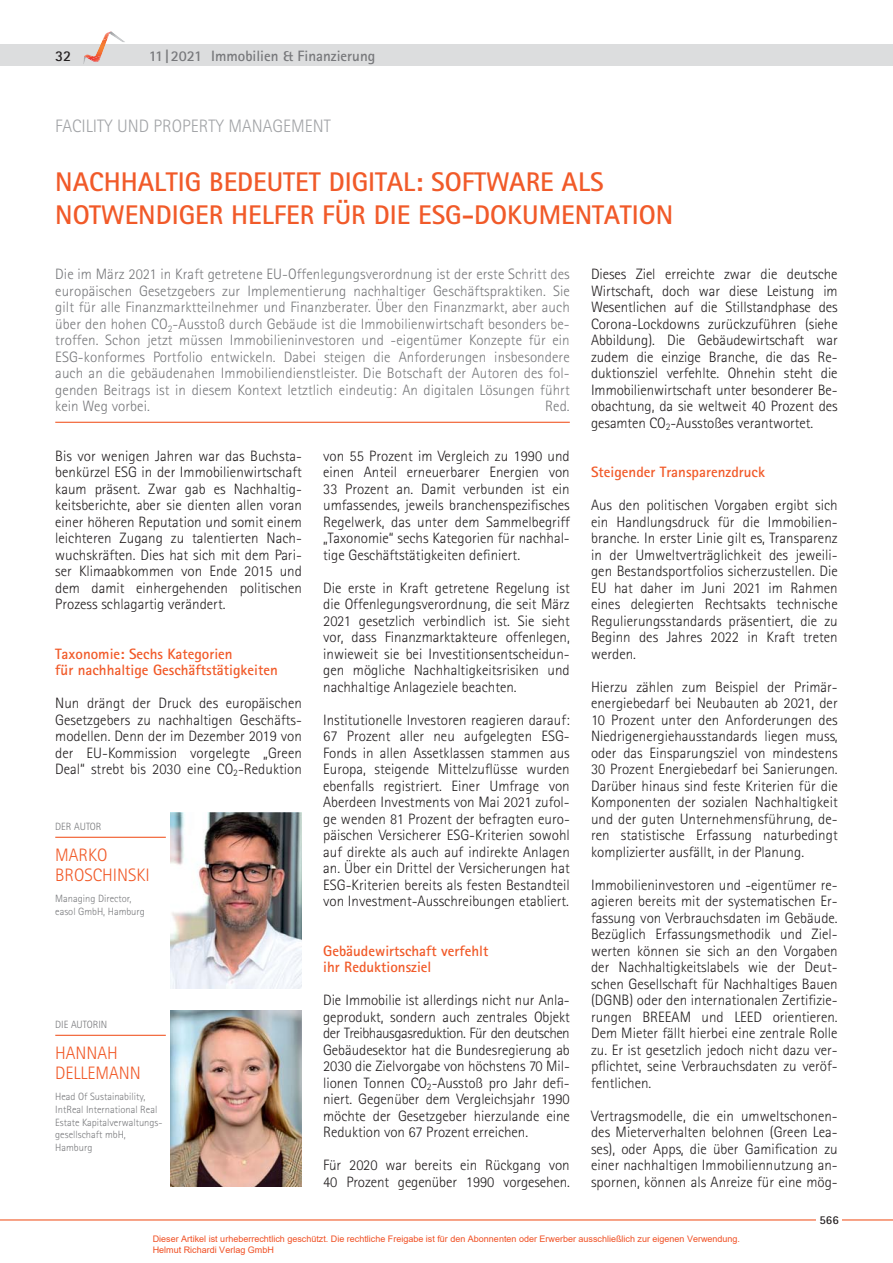
<style>
.page{position:relative;width:893px;height:1263px;background:#fff}
.page>*{position:absolute;margin:0;border:0;box-sizing:border-box;transform-origin:0 0}
.t1{font:700 27px/33px "Rotis Sans Serif";color:#f15a29}
.t2{font:300 18px/20.2px "Rotis Sans Serif";color:#f15a29}
.t3{font:300 18px "Rotis Sans Serif";color:#a2a4a7}
.t4{font:300 15px/16.5px "Rotis Sans Serif";color:#231f20;text-align:justify}
.t5{font:300 15px/16.5px "Rotis Sans Serif";letter-spacing:.005em;color:#77787b;text-align:justify}
.t6{font:700 15px/16.5px "Rotis Sans Serif";color:#f15a29}
.t7{font:700 15px "Rotis Sans Serif";color:#77787b}
.t8{font:700 15px "Rotis Sans Serif";color:#231f20}
.t9{font:700 12px "Rotis Sans Serif";color:#231f20}
.t10{font:300 10.5px/12.6px "Rotis Sans Serif";color:#77787b}
.t11{font:9px/10.8px "Arial";color:#f04f23}
</style>
<div class="page">
<hr style="left:0;top:1219px;width:893px;height:1px;background:#f15a29">
<div style="left:0;top:45px;width:893px;height:21px;background:#dcddde"></div>
<img style="left:113px;top:33px;width:12px;height:9px">
<svg style="left:83px;top:31px;width:30px;height:33px"></svg>
<div style="left:816px;top:1214px;width:26px;height:13px;background:#fff"></div>
<img style="left:170px;top:1010px;width:132px;height:177px">
<img style="left:170px;top:812px;width:132px;height:177px">
<hr style="left:55px;top:1035px;width:111px;height:1px;background:#f15a29">
<hr style="left:55px;top:837px;width:111px;height:1px;background:#f15a29">
<hr style="left:55px;top:422px;width:515px;height:1px;background:#f15a29">
<p class="t8" style="left:55px;top:50px;width:18px">32</p>
<p class="t7" style="left:149px;top:50px;width:228px">11 | 2021 Immobilien &amp; Finanzierung</p>
<p class="t3" style="left:55px;top:119px;width:277px">FACILITY UND PROPERTY MANAGEMENT</p>
<h1 class="t1" style="left:55px;top:168px;width:619px">NACHHALTIG BEDEUTET DIGITAL: SOFTWARE ALS<br>NOTWENDIGER HELFER FÜR DIE ESG-DOKUMENTATION</h1>
<p class="t5" style="left:55px;top:267px;width:516px">Die im März 2021 in Kraft getretene EU-Offenlegungsverordnung ist der erste Schritt des europäischen Gesetzgebers zur Implementierung nachhaltiger Geschäftspraktiken. Sie gilt für alle Finanzmarktteilnehmer und Finanzberater. Über den Finanzmarkt, aber auch über den hohen CO<sub>2</sub>-Ausstoß durch Gebäude ist die Immobilienwirtschaft besonders be&shy;troffen. Schon jetzt müssen Immobilieninvestoren und -eigentümer Konzepte für ein ESG-konformes Portfolio entwickeln. Dabei steigen die Anforderungen insbesondere auch an die gebäudenahen Immobiliendienstleister. Die Botschaft der Autoren des fol&shy;genden Beitrags ist in diesem Kontext letztlich eindeutig: An digitalen Lösungen führt kein Weg vorbei.</p>
<p class="t5" style="left:545px;top:399px;width:26px">Red.</p>
<p class="t4" style="left:55px;top:449px;width:248px">Bis vor wenigen Jahren war das Buchsta&shy;benkürzel ESG in der Immobilienwirtschaft kaum präsent. Zwar gab es Nachhaltig&shy;keitsberichte, aber sie dienten allen voran einer höheren Reputation und somit einem leichteren Zugang zu talentierten Nach&shy;wuchskräften. Dies hat sich mit dem Pari&shy;ser Klimaabkommen von Ende 2015 und dem damit einhergehenden politischen Prozess schlagartig verändert.</p>
<p class="t6" style="left:55px;top:647px;width:224px">Taxonomie: Sechs Kategorien<br>für nachhaltige Geschäftstätigkeiten</p>
<p class="t4" style="left:55px;top:696px;width:248px">Nun drängt der Druck des europäischen Gesetzgebers zu nachhaltigen Geschäfts&shy;modellen. Denn der im Dezember 2019 von der EU-Kommission vorgelegte „Green Deal“ strebt bis 2030 eine CO<sub>2</sub>-Reduktion</p>
<p class="t10" style="left:55px;top:821px;width:48px">DER AUTOR</p>
<p class="t2" style="left:55px;top:846px;width:96px">MARKO<br>BROSCHINSKI</p>
<p class="t10" style="left:55px;top:893px;width:91px">Managing Director, easol GmbH, Hamburg</p>
<p class="t10" style="left:55px;top:1019px;width:54px">DIE AUTORIN</p>
<p class="t2" style="left:55px;top:1044px;width:87px">HANNAH<br>DELLEMANN</p>
<p class="t10" style="left:55px;top:1091px;width:109px">Head Of Sustainability,<br>IntReal International Real<br>Estate Kapitalverwaltungs&shy;gesellschaft mbH,<br>Hamburg</p>
<p class="t4" style="left:323px;top:449px;width:248px">von 55 Prozent im Vergleich zu 1990 und einen Anteil erneuerbarer Energien von 33 Prozent an. Damit verbunden ist ein umfassendes, jeweils branchenspezifisches Regelwerk, das unter dem Sammelbegriff „Taxonomie“ sechs Kategorien für nachhal&shy;tige Geschäftstätigkeiten definiert.</p>
<p class="t4" style="left:323px;top:581px;width:248px">Die erste in Kraft getretene Regelung ist die Offenlegungsverordnung, die seit März 2021 gesetzlich verbindlich ist. Sie sieht vor, dass Finanzmarktakteure offenlegen, inwieweit sie bei Investitionsentscheidun&shy;gen mögliche Nachhaltigkeitsrisiken und nachhaltige Anlageziele beachten.</p>
<p class="t4" style="left:323px;top:713px;width:248px">Institutionelle Investoren reagieren darauf:<br>67 Prozent aller neu aufgelegten ESG-Fonds in allen Assetklassen stammen aus Europa, steigende Mittelzuflüsse wurden ebenfalls registriert. Einer Umfrage von Aberdeen Investments von Mai 2021 zufol&shy;ge wenden 81 Prozent der befragten euro&shy;päischen Versicherer ESG-Kriterien sowohl auf direkte als auch auf indirekte Anlagen an. Über ein Drittel der Versicherungen hat ESG-Kriterien bereits als festen Bestandteil von Investment-Ausschreibungen etabliert.</p>
<p class="t6" style="left:323px;top:944px;width:167px">Gebäudewirtschaft verfehlt ihr Reduktionsziel</p>
<p class="t4" style="left:323px;top:993px;width:248px">Die Immobilie ist allerdings nicht nur Anla&shy;geprodukt, sondern auch zentrales Objekt der Treibhausgasreduktion. Für den deutschen Gebäudesektor hat die Bundesregierung ab 2030 die Zielvorgabe von höchstens 70 Mil&shy;lionen Tonnen CO<sub>2</sub>-Ausstoß pro Jahr defi&shy;niert. Gegenüber dem Vergleichsjahr 1990 möchte der Gesetzgeber hierzulande eine Reduktion von 67 Prozent erreichen.</p>
<p class="t4" style="left:323px;top:1158px;width:248px">Für 2020 war bereits ein Rückgang von<br>40 Prozent gegenüber 1990 vorgesehen.</p>
<p class="t4" style="left:591px;top:267px;width:248px">Dieses Ziel erreichte zwar die deutsche Wirtschaft, doch war diese Leistung im Wesentlichen auf die Stillstandphase des Corona-Lockdowns zurückzuführen (siehe Abbildung). Die Gebäudewirtschaft war zudem die einzige Branche, die das Re&shy;duktionsziel verfehlte. Ohnehin steht die Immobilienwirtschaft unter besonderer Be&shy;obachtung, da sie weltweit 40 Prozent des gesamten CO<sub>2</sub>-Ausstoßes verantwortet.</p>
<p class="t6" style="left:591px;top:465px;width:175px">Steigender Transparenzdruck</p>
<p class="t4" style="left:591px;top:498px;width:248px">Aus den politischen Vorgaben ergibt sich ein Handlungsdruck für die Immobilien&shy;branche. In erster Linie gilt es, Transparenz in der Umweltverträglichkeit des jeweili&shy;gen Bestandsportfolios sicherzustellen. Die EU hat daher im Juni 2021 im Rahmen eines delegierten Rechtsakts technische Regulierungsstandards präsentiert, die zu Beginn des Jahres 2022 in Kraft treten werden.</p>
<p class="t4" style="left:591px;top:680px;width:248px">Hierzu zählen zum Beispiel der Primär&shy;energiebedarf bei Neubauten ab 2021, der 10 Prozent unter den Anforderungen des Niedrigenergiehausstandards liegen muss, oder das Einsparungsziel von mindestens 30 Prozent Energiebedarf bei Sanierungen.<br>Darüber hinaus sind feste Kriterien für die Komponenten der sozialen Nachhaltigkeit und der guten Unternehmensführung, de&shy;ren statistische Erfassung naturbedingt komplizierter ausfällt, in der Planung.</p>
<p class="t4" style="left:591px;top:878px;width:248px">Immobilieninvestoren und -eigentümer re&shy;agieren bereits mit der systematischen Er&shy;fassung von Verbrauchsdaten im Gebäude.<br>Bezüglich Erfassungsmethodik und Ziel&shy;werten können sie sich an den Vorgaben der Nachhaltigkeitslabels wie der Deut&shy;schen Gesellschaft für Nachhaltiges Bauen (DGNB) oder den internationalen Zertifizie&shy;rungen BREEAM und LEED orientieren.<br>Dem Mieter fällt hierbei eine zentrale Rolle zu. Er ist gesetzlich jedoch nicht dazu ver&shy;pflichtet, seine Verbrauchsdaten zu veröf&shy;fentlichen.</p>
<p class="t4" style="left:591px;top:1109px;width:248px">Vertragsmodelle, die ein umweltschonen&shy;des Mieterverhalten belohnen (Green Lea&shy;ses), oder Apps, die über Gamification zu einer nachhaltigen Immobiliennutzung an&shy;spornen, können als Anreize für eine mög-</p>
<p class="t9" style="left:819px;top:1215px;width:21px">566</p>
<p class="t11" style="left:153px;top:1233px;width:589px">Dieser Artikel ist urheberrechtlich geschützt. Die rechtliche Freigabe ist für den Abonnenten oder Erwerber ausschließlich zur eigenen Verwendung.<br>Helmut Richardi Verlag GmbH</p>
</div>
